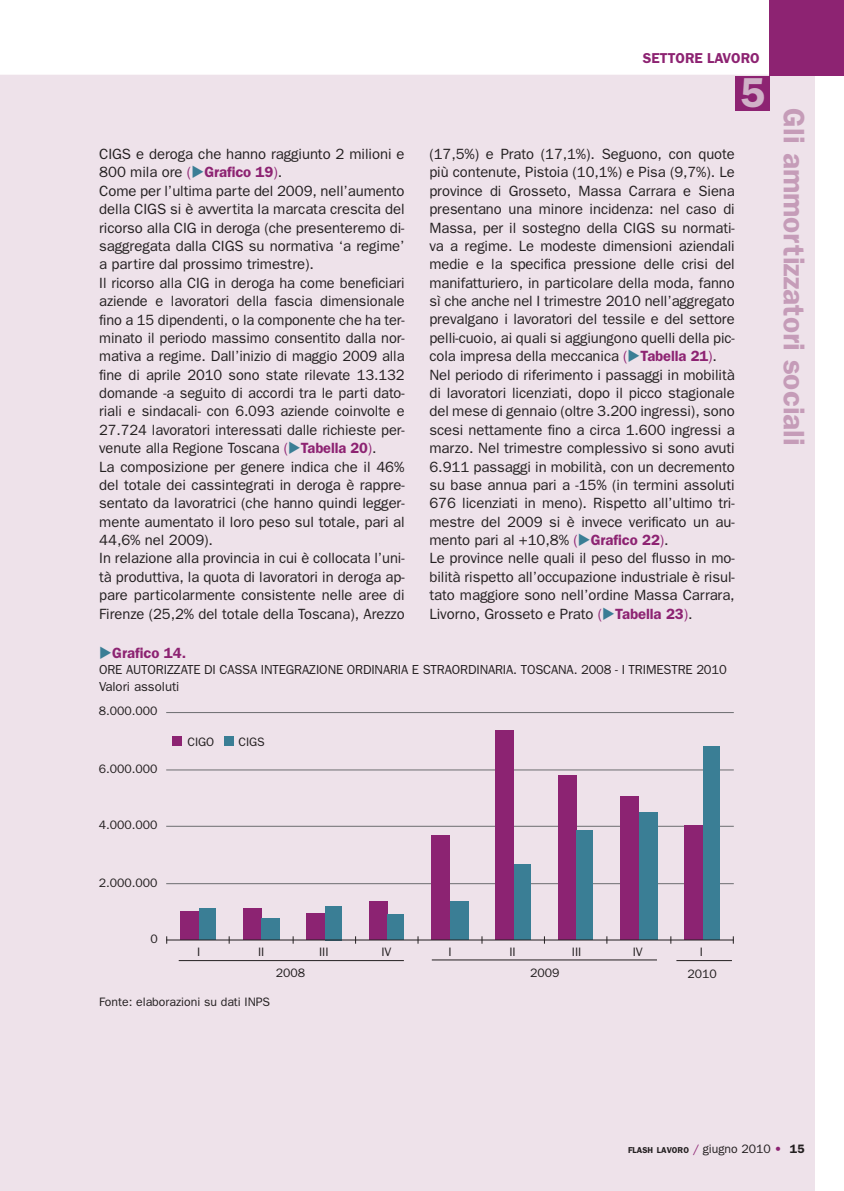
<style>
.page{position:relative;width:844px;height:1191px;background:#fff}
.page>*{position:absolute;margin:0;border:0;box-sizing:border-box;transform-origin:0 0}
.t1{font:600 42px "Franklin Gothic";color:#d0b2c8}
.t2{font:600 29.75px "Franklin Gothic";color:#c59cb8}
.t3{font:14.88px/18.4px "Franklin Gothic";letter-spacing:-.005em;color:#231f20}
.t4{font:600 14.88px "Franklin Gothic";color:#8d2372}
.t5{font:600 14.35px "Franklin Gothic";color:#8d2372}
.t6{font:13.12px "Franklin Gothic";letter-spacing:-.01em;color:#231f20}
.t7{font:12.25px/21.9px "Franklin Gothic";color:#231f20;text-align:center}
.t8{font:600 8.58px "Franklin Gothic";color:#231f20}
.s1{color:#8d2372}
.s2{color:#3a7e95}
.s3{font-weight:600;color:#8d2372}
.s4{font-weight:400;font-size:12.25px;color:#8d2372}
.s5{font-weight:400;font-size:12.25px}
.s6{font-size:12.25px;color:#8d2372}
.s7{font-size:12.25px}
</style>
<div class="page">
<hr style="left:0;top:75px;width:843px;height:1px;background:#bb88a9">
<div style="left:0;top:76px;width:814px;height:1115px;background:#eee2ea"></div>
<div style="left:769px;top:0;width:74px;height:75px;background:#8d2372"></div>
<div style="left:734px;top:76px;width:35px;height:34px;background:#8d2372"></div>
<hr style="left:179px;top:960px;width:225px;height:1px;background:#231f20">
<div style="left:172px;top:736px;width:10px;height:9px;background:#8c2372"></div>
<div style="left:224px;top:736px;width:10px;height:9px;background:#3a7e95"></div>
<hr style="left:167px;top:883px;width:566px;height:1px;background:#6c6d70">
<hr style="left:167px;top:826px;width:566px;height:1px;background:#6c6d70">
<hr style="left:167px;top:769px;width:566px;height:1px;background:#6c6d70">
<hr style="left:167px;top:712px;width:566px;height:1px;background:#6c6d70">
<div style="left:180px;top:911px;width:19px;height:29px;background:#8c2372"></div>
<div style="left:243px;top:908px;width:18px;height:32px;background:#8c2372"></div>
<div style="left:307px;top:913px;width:18px;height:27px;background:#8c2372"></div>
<div style="left:369px;top:901px;width:18px;height:39px;background:#8c2372"></div>
<div style="left:431px;top:836px;width:19px;height:104px;background:#8c2372"></div>
<div style="left:495px;top:730px;width:19px;height:210px;background:#8c2372"></div>
<div style="left:558px;top:775px;width:18px;height:165px;background:#8c2372"></div>
<div style="left:620px;top:796px;width:18px;height:144px;background:#8c2372"></div>
<div style="left:684px;top:825px;width:18px;height:115px;background:#8c2372"></div>
<div style="left:199px;top:908px;width:16px;height:32px;background:#3a7e95"></div>
<div style="left:261px;top:918px;width:18px;height:22px;background:#3a7e95"></div>
<div style="left:325px;top:906px;width:17px;height:34px;background:#3a7e95"></div>
<div style="left:387px;top:914px;width:17px;height:26px;background:#3a7e95"></div>
<div style="left:450px;top:901px;width:18px;height:39px;background:#3a7e95"></div>
<div style="left:514px;top:864px;width:16px;height:76px;background:#3a7e95"></div>
<div style="left:576px;top:830px;width:17px;height:110px;background:#3a7e95"></div>
<div style="left:638px;top:812px;width:19px;height:128px;background:#3a7e95"></div>
<div style="left:702px;top:746px;width:17px;height:194px;background:#3a7e95"></div>
<hr style="left:167px;top:939px;width:566px;height:1px;background:#231f20">
<hr style="left:431px;top:959px;width:225px;height:1px;background:#231f20">
<hr style="left:676px;top:960px;width:55px;height:1px;background:#231f20">
<p class="t5" style="left:642px;top:49px;width:118px">SETTORE LAVORO</p>
<h1 class="t1" style="left:739px;top:68px;width:27px">5</h1>
<p class="t3" style="left:99px;top:144px;width:307px">CIGS e deroga che hanno raggiunto 2 milioni e 800 mila ore <span class="s1">(</span><span class="s2">◆</span><span class="s3">Grafico 19</span><span class="s1">)</span>.<br>Come per l’ultima parte del 2009, nell’aumento della CI GS si è avvertita la marcata crescita del ricorso alla CI G in deroga (che presenteremo di&shy;saggregata dalla CI GS su normativa ‘a regime’ a partire dal prossimo trimestre).<br>I l ricorso alla CIG in deroga ha come beneficiari aziende e lavoratori della fascia dimensionale fino a 15 dipendenti, o la componente che ha ter&shy;minato il periodo massimo consentito dalla nor&shy;mativa a regime. Dall’inizio di maggio 2009 alla fine di aprile 2010 sono state rilevate 13.132 domande -a seguito di accordi tra le parti dato&shy;riali e sindacali- con 6.093 aziende coinvolte e 27.724 lavoratori interessati dalle richieste per&shy;venute alla Regione Toscana <span class="s1">(</span><span class="s2">◆</span><span class="s3">Tabella 20</span><span class="s1">)</span>.<br>La composizione per genere indica che il 46% del totale dei cassintegrati in deroga è rappre&shy;sentato da lavoratrici (che hanno quindi legger&shy;mente aumentato il loro peso sul totale, pari al 44,6% nel 2009).<br>I n relazione alla provincia in cui è collocata l’uni&shy;tà produttiva, la quota di lavoratori in deroga ap&shy;pare particolarmente consistente nelle aree di Firenze (25,2% del totale della Toscana), Arezzo</p>
<p class="t3" style="left:429px;top:144px;width:307px">(17,5%) e Prato (17,1%). Seguono, con quote più contenute, Pistoia (10,1%) e Pisa (9,7%). Le province di Grosseto, M assa Carrara e Siena presentano una minore incidenza: nel caso di M assa, per il sostegno della CI GS su normati&shy;va a regime. Le modeste dimensioni aziendali medie e la specifica pressione delle crisi del manifatturiero, in particolare della moda, fanno sì che anche nel I trimestre 2010 nell’aggregato prevalgano i lavoratori del tessile e del settore pelli-cuoio, ai quali si aggiungono quelli della pic&shy;cola impresa della meccanica <span class="s1">(</span><span class="s2">◆</span><span class="s3">Tabella 21</span><span class="s1">)</span>.<br>Nel periodo di riferimento i passaggi in mobilità di lavoratori licenziati, dopo il picco stagionale del mese di gennaio (oltre 3.200 ingressi), sono scesi nettamente fino a circa 1.600 ingressi a marzo. Nel trimestre complessivo si sono avuti 6.911 passaggi in mobilità, con un decremento su base annua pari a -15% (in termini assoluti 676 licenziati in meno). Rispetto all’ultimo tri&shy;mestre del 2009 si è invece verificato un au&shy;mento pari al +10,8% <span class="s1">(</span><span class="s2">◆</span><span class="s3">Grafico 22</span><span class="s1">)</span>.<br>Le province nelle quali il peso del flusso in mo&shy;bilità rispetto all’occupazione industriale è risul&shy;tato maggiore sono nell’ordine Massa Carrara, Livorno, Grosseto e Prato <span class="s1">(</span><span class="s2">◆</span><span class="s3">Tabella 23</span><span class="s1">)</span>.</p>
<p class="t4" style="left:99px;top:644px;width:89px"><span class="s2">◆</span>Grafico 14.</p>
<p class="t6" style="left:99px;top:662px;width:57px">Ore AUTORIZZA</p>
<p class="t6" style="left:187px;top:662px;width:456px">TE di cassa integ razione ordinaria e straordinaria. Toscana. 2008 - I TRIMES</p>
<p class="t6" style="left:671px;top:662px;width:57px">TRE 2010</p>
<p class="t6" style="left:99px;top:679px;width:82px">Valori assoluti</p>
<p class="t7" style="left:99px;top:700px;width:60px">8.000.000</p>
<p class="t7" style="left:99px;top:757px;width:60px">6.000.000</p>
<p class="t7" style="left:99px;top:813px;width:60px">4.000.000</p>
<p class="t7" style="left:99px;top:871px;width:60px">2.000.000</p>
<p class="t7" style="left:150px;top:927px;width:9px">0</p>
<p class="t7" style="left:187px;top:730px;width:28px">CIGO</p>
<p class="t7" style="left:238px;top:730px;width:28px">CIGS</p>
<p class="t7" style="left:197px;top:940px;width:5px">I</p>
<p class="t7" style="left:258px;top:940px;width:8px">II</p>
<p class="t7" style="left:319px;top:940px;width:11px">III</p>
<p class="t7" style="left:381px;top:940px;width:12px">IV</p>
<p class="t7" style="left:448px;top:940px;width:5px">I</p>
<p class="t7" style="left:509px;top:940px;width:8px">II</p>
<p class="t7" style="left:571px;top:940px;width:11px">III</p>
<p class="t7" style="left:632px;top:940px;width:12px">IV</p>
<p class="t7" style="left:687px;top:940px;width:31px">I<br>2010</p>
<p class="t7" style="left:276px;top:961px;width:31px">2008</p>
<p class="t7" style="left:530px;top:962px;width:31px">2009</p>
<p class="t7" style="left:99px;top:991px;width:171px">Fonte: elaborazioni su dati INPS</p>
<h2 class="t2" style="left:811px;top:108px;width:339px;rotate:90deg">Gli ammortizzatori sociali</h2>
<p class="t8" style="left:627px;top:1145px;width:178px">FLASH LAVORO <span class="s4">/</span> <span class="s5">giugno 2010</span> <span class="s6">•</span> <span class="s7">15</span></p>
</div>
